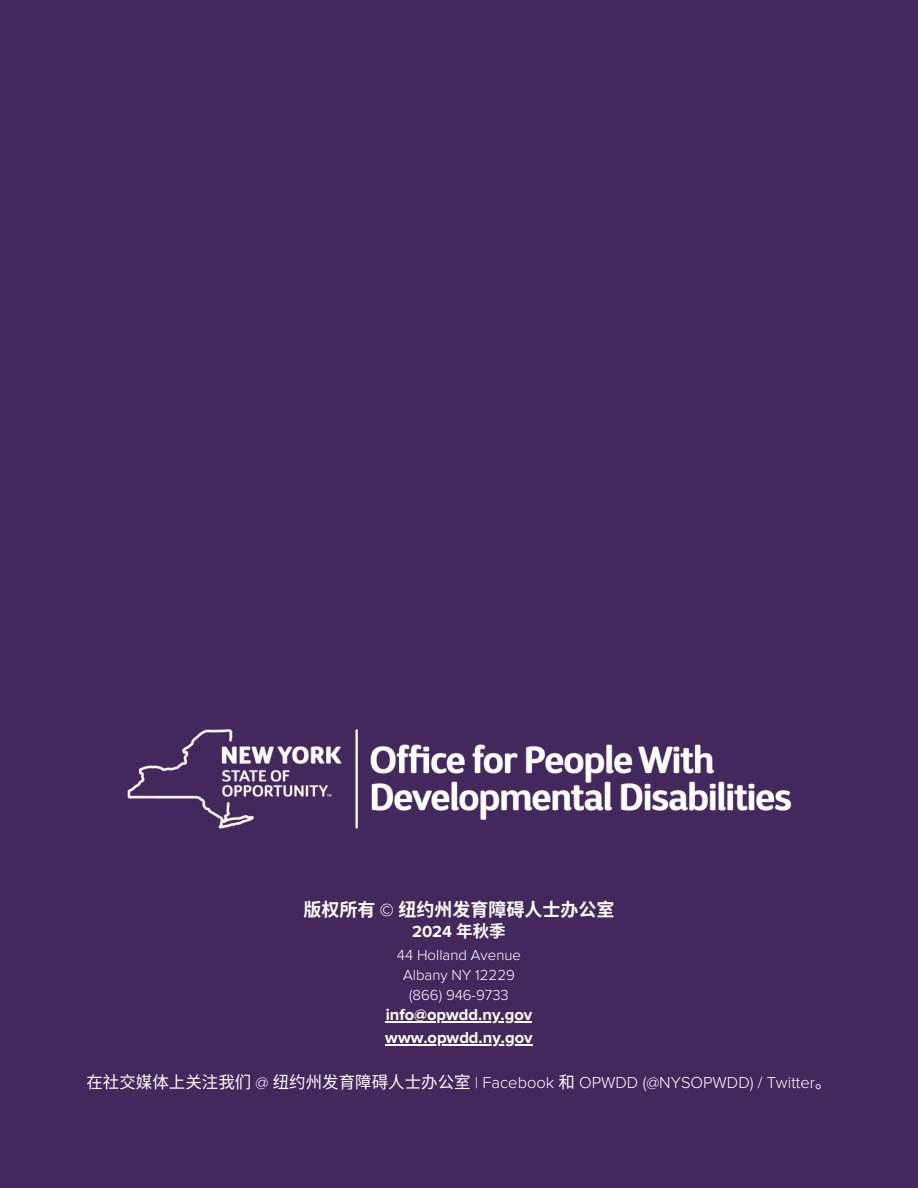
<style>
.page{position:relative;width:918px;height:1188px;background:#43285d}
.page>*{position:absolute;margin:0;border:0;box-sizing:border-box;transform-origin:0 0}
.t1{font:700 18px "Noto Sans CJ Ksc";color:#fff}
.t2{font:300 16.5px "Proxima Nova";color:#fff}
.t3{font:700 16.5px "Proxima Nova";color:#fff}
.t4{font:300 15px/20.2px "Proxima Nova";color:#fff;text-align:center}
.s1{font-family:"Proxima Nova"}
.s2{font-family:"Noto Sans CJ Ksc"}
.s3{font-family:"Noto Sans CJ Ksc";font-weight:400}
</style>
<div class="page">
<img style="left:127px;top:729px;width:665px;height:100px">
<hr style="left:386px;top:1022px;width:146px;height:1px;background:#fff">
<hr style="left:385px;top:1044px;width:148px;height:1px;background:#fff">
<p class="t1" style="left:303px;top:895px;width:313px">版权所有 <span class="s1">©</span> 纽约州发育障碍人士办公室</p>
<p class="t3" style="left:412px;top:922px;width:95px">2024 <span class="s2">年秋季</span></p>
<p class="t4" style="left:397px;top:945px;width:126px">44 Holland Avenue<br>Albany NY 12229 (866) 946-9733</p>
<h1 class="t3" style="left:386px;top:1005px;width:148px">info@opwdd.ny.gov</h1>
<p class="t3" style="left:385px;top:1028px;width:149px">www.opwdd.ny.gov</p>
<p class="t2" style="left:86px;top:1073px;width:747px"><span class="s3">在社交媒体上关注我们</span> @ <span class="s3">纽约州发育障碍人士办公室</span> | Facebook <span class="s3">和</span> OPWDD (@NYSOPWDD) / Twitter<span class="s3">。</span></p>
</div>
